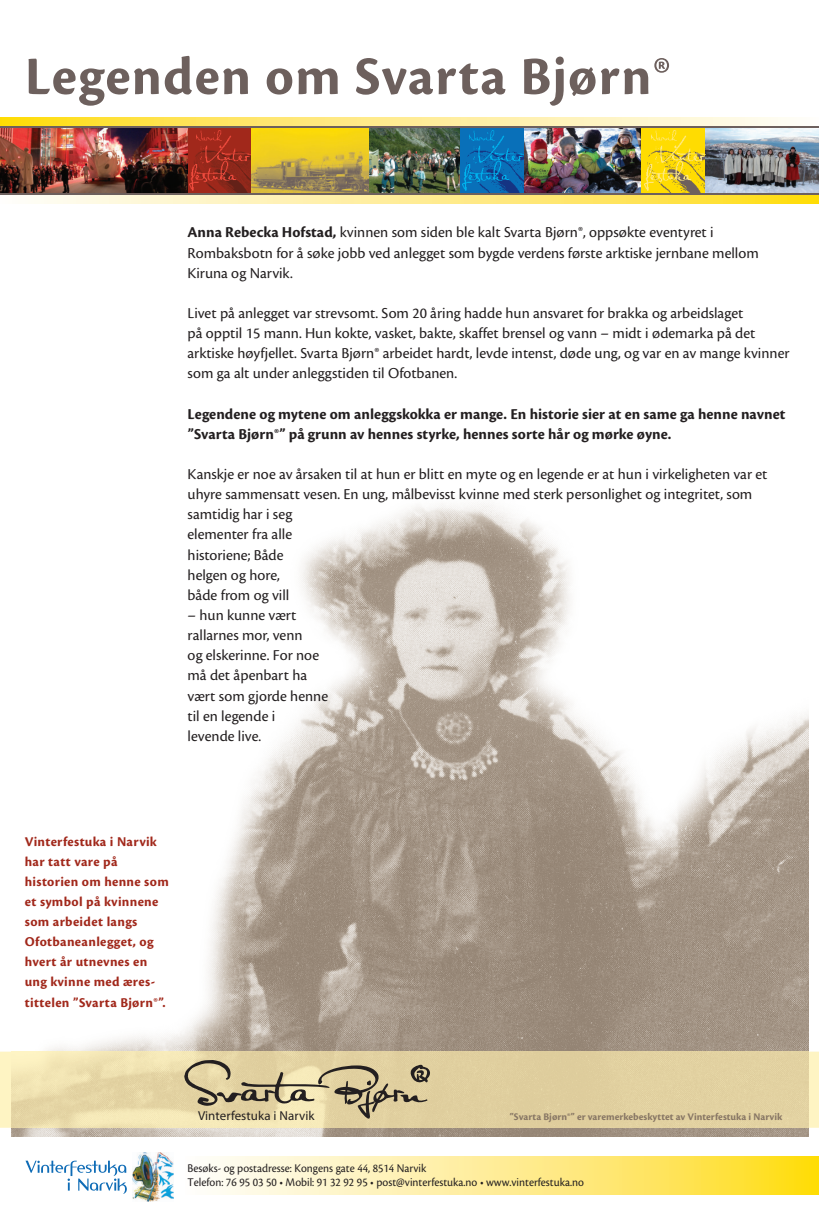
<style>
.page{position:relative;width:819px;height:1216px;background:#fff}
.page>*{position:absolute;margin:0;border:0;box-sizing:border-box;transform-origin:0 0}
.t1{font:700 56px "Cronos Pro";letter-spacing:.025em;color:#6d605d}
.t2{font:15.75px/20.1px "Cronos Pro";color:#231f20}
.t3{font:700 15.75px/20.1px "Cronos Pro";color:#231f20}
.t4{font:700 14px/20.1px "Cronos Pro";letter-spacing:.025em;color:#a1281b}
.t5{font:12.95px "Myriad Pro";letter-spacing:.005em;color:#231f20}
.t6{font:12.25px/14px "Cronos Pro";color:#231f20;scale:.95 1}
.t7{font:700 10.5px "Cronos Pro";color:#877664}
.s1{font-weight:700}
</style>
<div class="page">
<img style="left:11px;top:503px;width:797px;height:633px">
<svg style="left:0;top:125px;width:819px;height:71px;background:#988968"></svg>
<svg style="left:0;top:117px;width:790px;height:8px;background:#feeb8b"></svg>
<svg style="left:31px;top:196px;width:788px;height:8px;background:#feeb8b"></svg>
<img style="left:0;top:128px;width:188px;height:64px">
<div style="left:188px;top:128px;width:64px;height:64px;background:#a1281b"></div>
<img style="left:215px;top:154px;width:36px;height:38px">
<img style="left:252px;top:128px;width:117px;height:64px">
<img style="left:369px;top:128px;width:91px;height:64px">
<div style="left:460px;top:128px;width:64px;height:64px;background:#0970b9"></div>
<img style="left:487px;top:154px;width:37px;height:38px">
<img style="left:524px;top:128px;width:117px;height:64px">
<div style="left:641px;top:128px;width:64px;height:64px;background:#ffdc01"></div>
<img style="left:668px;top:191px;width:33px;height:1px">
<img style="left:705px;top:128px;width:114px;height:65px">
<img style="left:190px;top:130px;width:60px;height:61px">
<img style="left:463px;top:130px;width:60px;height:61px">
<img style="left:644px;top:130px;width:61px;height:61px">
<svg style="left:210px;top:1156px;width:608px;height:37px;background:#feeb8b"></svg>
<img style="left:133px;top:1152px;width:41px;height:49px">
<svg style="left:25px;top:1160px;width:102px;height:33px"></svg>
<div style="left:0;top:1051px;width:819px;height:76px;background:#fef4c3"></div>
<img style="left:11px;top:1051px;width:797px;height:76px">
<svg style="left:184px;top:1059px;width:246px;height:68px;background:#cabc93"></svg>
<h1 class="t1" style="left:25px;top:56px;width:647px">Legenden om Svarta Bjørn®</h1>
<p class="t2" style="left:187px;top:223px;width:572px"><span class="s1">Anna Rebecka Hofstad,</span> kvinnen som siden ble kalt Svarta Bjørn®, oppsøkte eventyret i<br>Rombaksbotn for å søke jobb ved anlegget som bygde verdens første arktiske jernbane mellom<br>Kiruna og Narvik.</p>
<p class="t2" style="left:187px;top:304px;width:603px">Livet på anlegget var strevsomt. Som 20 åring hadde hun ansvaret for brakka og arbeidslaget<br>på opptil 15 mann. Hun kokte, vasket, bakte, skaffet brensel og vann – midt i ødemarka på det arktiske høyfjellet. Svarta Bjørn® arbeidet hardt, levde intenst, døde ung, og var en av mange kvinner som ga alt under anleggstiden til Ofotbanen.</p>
<p class="t3" style="left:187px;top:405px;width:599px">Legendene og mytene om anleggskokka er mange. En historie sier at en same ga henne navnet ”Svarta Bjørn®” på grunn av hennes styrke, hennes sorte hår og mørke øyne.</p>
<p class="t2" style="left:187px;top:465px;width:581px">Kanskje er noe av årsaken til at hun er blitt en myte og en legende er at hun i virkeligheten var et uhyre sammensatt vesen. En ung, målbevisst kvinne med sterk personlighet og integritet, som samtidig har i seg<br>elementer fra alle<br>historiene; Både<br>helgen og hore,<br>både from og vill</p>
<p class="t2" style="left:187px;top:606px;width:142px">– hun kunne vært rallarnes mor, venn<br>og elskerinne. For noe må det åpenbart ha vært som gjorde henne til en legende i<br>levende live.</p>
<p class="t4" style="left:25px;top:832px;width:145px">Vinterfestuka i Narvik har tatt vare på historien om henne som et symbol på kvinnene som arbeidet langs<br>Ofotbaneanlegget, og hvert år utnevnes en ung kvinne med æres&shy;tittelen ”Svarta Bjørn®”.</p>
<p class="t5" style="left:198px;top:1110px;width:118px">Vinterfestuka i Narvik</p>
<p class="t7" style="left:509px;top:1112px;width:274px">”Svarta Bjørn®” er varemerkebeskyttet av Vinterfestuka i Narvik</p>
<p class="t6" style="left:187px;top:1161px;width:419px">Besøks- og postadresse: Kongens gate 44, 8514 Narvik<br>Telefon: 76 95 03 50 • Mobil: 91 32 92 95 • post@vinterfestuka.no • www.vinterfestuka.no</p>
</div>
